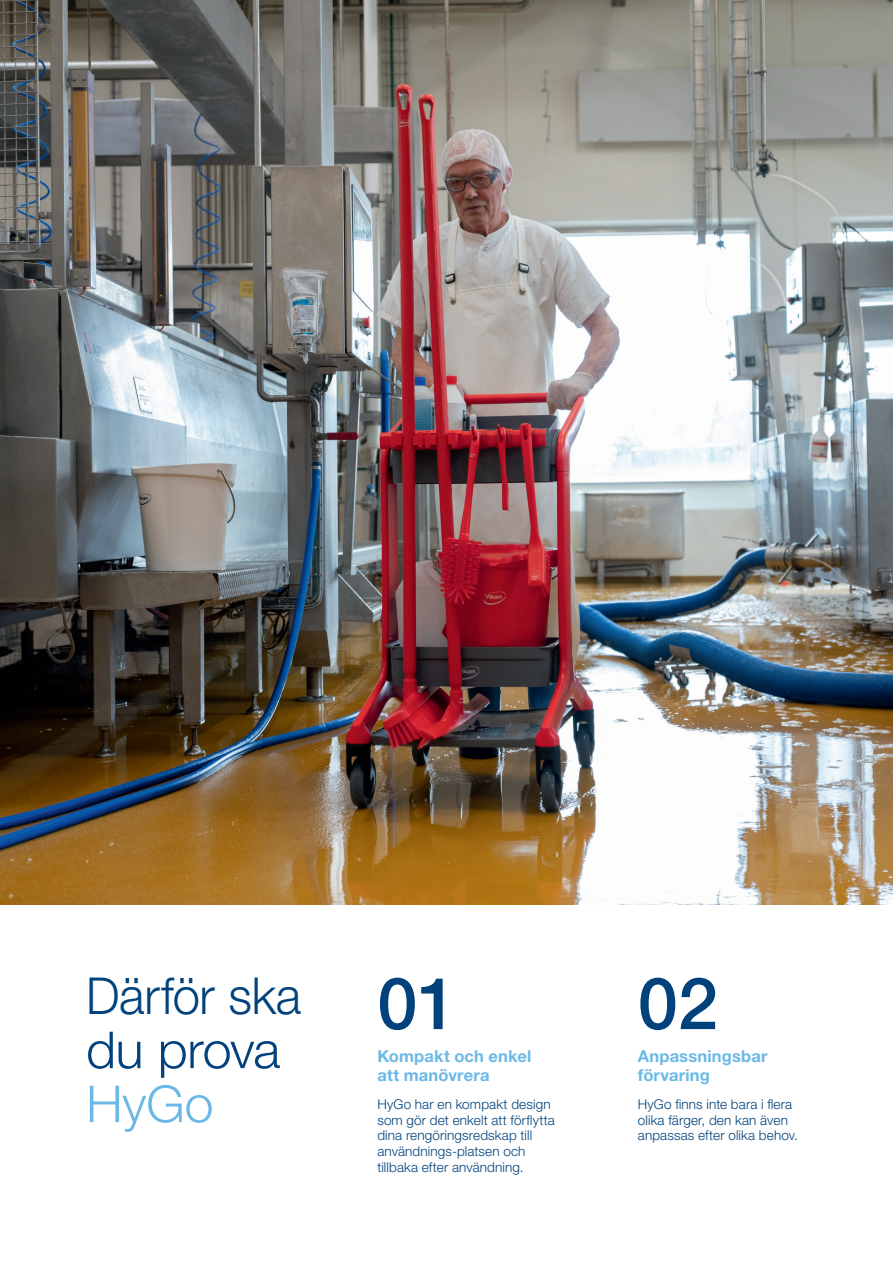
<style>
.page{position:relative;width:893px;height:1263px;background:#fff}
.page>*{position:absolute;margin:0;border:0;box-sizing:border-box;transform-origin:0 0}
.t1{font:500 72px "Helvetica Neue LT Std";color:#01427c}
.t2{font:300 51px/54px "Helvetica Neue LT Std";letter-spacing:-.01em;color:#01427c;scale:.96 1}
.t3{font:300 51px "Helvetica Neue LT Std";color:#6bb8e6}
.t4{font:700 16.5px/19.5px "Helvetica Neue LT Std";letter-spacing:.01em;color:#6bb8e6}
.t5{font:300 13.5px/15.8px "Helvetica Neue LT Std";letter-spacing:.01em;color:#01427c}
</style>
<div class="page">
<img style="left:0;top:0;width:893px;height:904px">
<h2 class="t2" style="left:86px;top:968px;width:226px">Därför ska du prova</h2>
<h2 class="t3" style="left:86px;top:1073px;width:129px">HyGo</h2>
<h1 class="t1" style="left:377px;top:960px;width:82px">01</h1>
<p class="t4" style="left:377px;top:1045px;width:155px">Kompakt och enkel att manövrera</p>
<p class="t5" style="left:377px;top:1096px;width:179px">HyGo har en kompakt design som gör det enkelt att förflytta dina rengöringsredskap till användnings-platsen och tillbaka efter användning.</p>
<h1 class="t1" style="left:638px;top:960px;width:82px">02</h1>
<p class="t4" style="left:638px;top:1045px;width:131px">Anpassningsbar förvaring</p>
<p class="t5" style="left:638px;top:1096px;width:162px">HyGo finns inte bara i flera olika färger, den kan även anpassas efter olika behov.</p>
</div>
